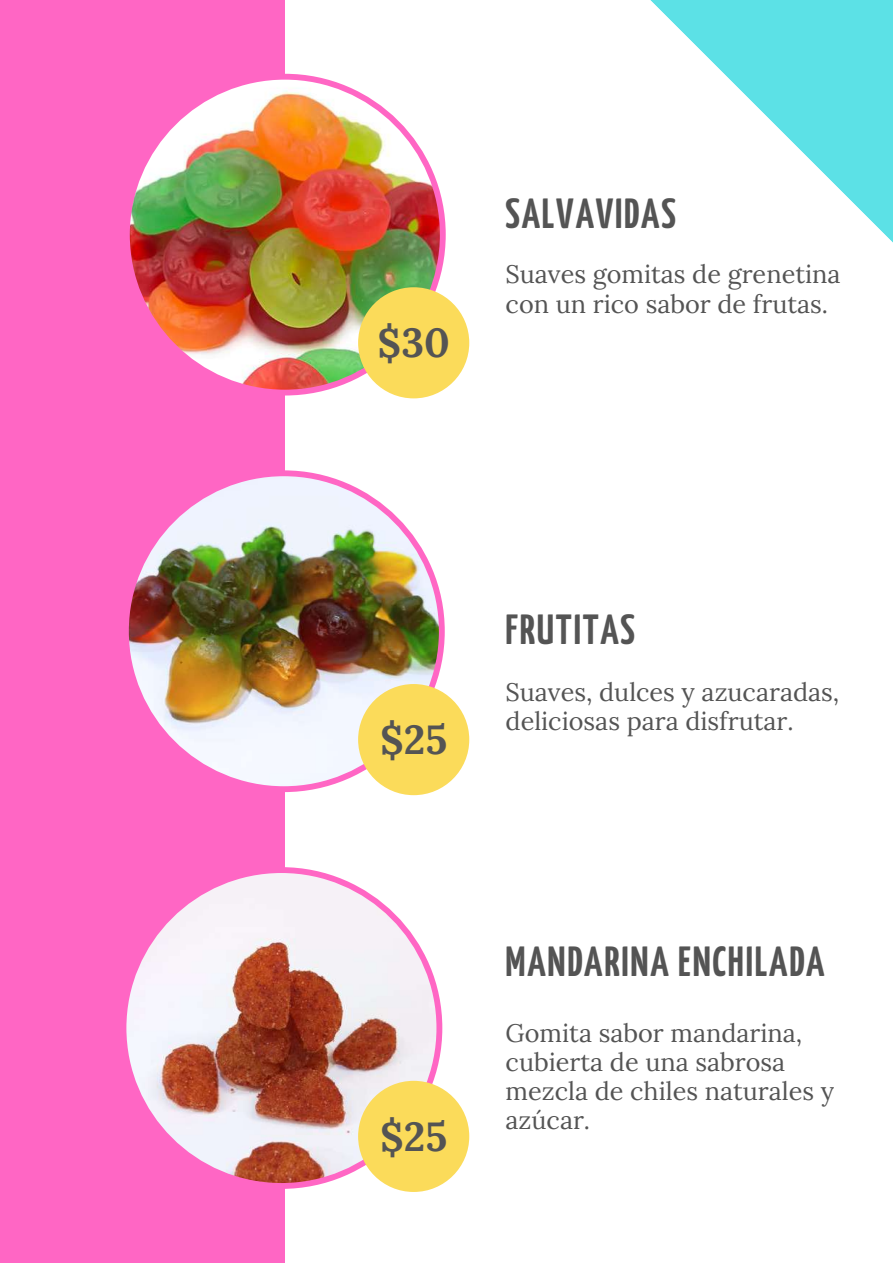
<style>
.page{position:relative;width:893px;height:1264px;background:#fff}
.page>*{position:absolute;margin:0;border:0;box-sizing:border-box;transform-origin:0 0}
.t1{font:700 42px "Yanone Kaffeesatz";letter-spacing:.04em;color:#545454}
.t2{font:700 40.5px "Lora";color:#545454}
.t3{font:25.2px/29.2px "Lora";color:#545454}
</style>
<div class="page">
<div style="left:0;top:0;width:284px;height:1262px;background:#ff66c4"></div>
<img style="left:129px;top:74px;width:316px;height:321px">
<img style="left:128px;top:470px;width:316px;height:322px">
<svg style="left:650px;top:0;width:242px;height:242px"></svg>
<div style="left:358px;top:287px;width:111px;height:111px;background:#fbdb5a;border-radius:50%"></div>
<div style="left:358px;top:684px;width:111px;height:111px;background:#fbdb5a;border-radius:50%"></div>
<svg style="left:126px;top:867px;width:316px;height:321px"></svg>
<div style="left:358px;top:1080px;width:111px;height:111px;background:#fbdb5a;border-radius:50%"></div>
<h2 class="t2" style="left:377px;top:316px;width:74px">$30</h2>
<h1 class="t1" style="left:505px;top:197px;width:172px">SALVAVIDAS</h1>
<p class="t3" style="left:505px;top:259px;width:336px">Suaves gomitas de grenetina con un rico sabor de frutas.</p>
<h2 class="t2" style="left:380px;top:713px;width:69px">$25</h2>
<h1 class="t1" style="left:505px;top:613px;width:131px">FRUTITAS</h1>
<p class="t3" style="left:505px;top:677px;width:335px">Suaves, dulces y azucaradas, deliciosas para disfrutar.</p>
<h2 class="t2" style="left:380px;top:1109px;width:69px">$25</h2>
<h1 class="t1" style="left:505px;top:944px;width:320px">MANDARINA ENCHILADA</h1>
<p class="t3" style="left:505px;top:1017px;width:330px">Gomita sabor mandarina, cubierta de una sabrosa mezcla de chiles naturales y azúcar.</p>
</div>
